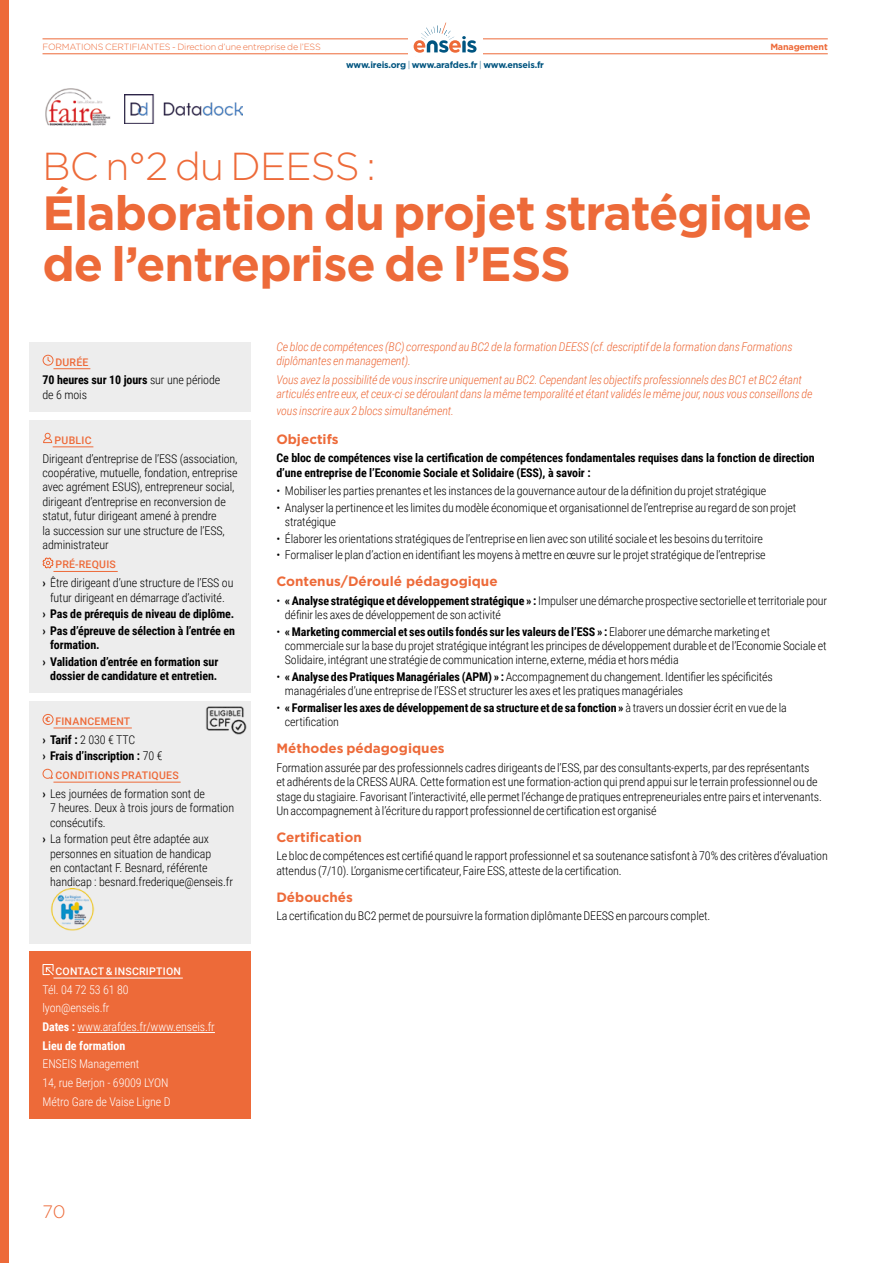
<style>
.page{position:relative;width:893px;height:1263px;background:#fff}
.page>*{position:absolute;margin:0;border:0;box-sizing:border-box;transform-origin:0 0}
.t1{font:700 48px/50.4px "Gotham";letter-spacing:-.02em;color:#ed6a39}
.t2{font:300 39px "Gotham";letter-spacing:-.02em;color:#ed6a39}
.t3{font:300 18px "Gotham";color:#ed6a39}
.t4{font:700 13.5px "Gotham";color:#ed6a39}
.LIste_rubrique{font:300 12px/14.4px "Roboto Condensed";letter-spacing:-.01em;color:#000}
.t5{font:700 12px/14.4px "Roboto Condensed";letter-spacing:-.01em;color:#000}
.t6{font:italic 300 12px/14.4px "Roboto Condensed";letter-spacing:-.01em;color:#ed6a39}
.Niveau_2_liste{font:300 12px/14.4px "Roboto Condensed";letter-spacing:-.01em;color:#000}
.t7{font:300 12px "Roboto Condensed";letter-spacing:-.01em;color:#fff}
.t8{font:700 12px "Roboto Condensed";letter-spacing:-.01em;color:#fff}
.t9{font:500 10.5px "Roboto";letter-spacing:.025em;color:#ed6a39}
.t10{font:500 10.5px "Roboto";letter-spacing:.025em;color:#fff}
.t11{font:300 9px "Gotham";letter-spacing:-.02em;color:#ed6a39}
.t12{font:700 9px "Gotham";letter-spacing:-.02em;color:#00547f}
.t13{font:700 9px "Gotham";letter-spacing:-.02em;color:#ed6a39}
.s1{font-weight:300}
.s2{font-weight:700}
</style>
<div class="page">
<div style="left:0;top:0;width:9px;height:1263px;background:#ed6a39"></div>
<div style="left:30px;top:951px;width:221px;height:167px;background:#ed6a39"></div>
<hr style="left:53px;top:978px;width:130px;height:1px;background:#fff">
<svg style="left:43px;top:964px;width:11px;height:11px"></svg>
<hr style="left:78px;top:1032px;width:137px;height:1px;background:#fff">
<div style="left:30px;top:342px;width:221px;height:69px;background:#ededed"></div>
<hr style="left:53px;top:368px;width:37px;height:1px;background:#ed6a39">
<div style="left:43px;top:355px;width:11px;height:11px;border:1px solid #ed6a39;border-radius:50%"></div>
<svg style="left:47px;top:356px;width:4px;height:6px"></svg>
<div style="left:30px;top:420px;width:221px;height:273px;background:#ededed"></div>
<hr style="left:53px;top:446px;width:40px;height:1px;background:#ed6a39">
<hr style="left:53px;top:571px;width:65px;height:1px;background:#ed6a39">
<svg style="left:43px;top:433px;width:10px;height:10px"></svg>
<svg style="left:43px;top:557px;width:11px;height:11px"></svg>
<div style="left:30px;top:701px;width:221px;height:243px;background:#ededed"></div>
<hr style="left:53px;top:728px;width:79px;height:1px;background:#ed6a39">
<hr style="left:53px;top:782px;width:128px;height:1px;background:#ed6a39">
<div style="left:43px;top:714px;width:11px;height:11px;border:1px solid #ed6a39;border-radius:50%"></div>
<svg style="left:46px;top:716px;width:4px;height:7px"></svg>
<svg style="left:43px;top:769px;width:10px;height:10px"></svg>
<img style="left:50px;top:889px;width:44px;height:42px">
<hr style="left:43px;top:54px;width:785px;height:1px;background:#ed6a39">
<hr style="left:43px;top:39px;width:785px;height:1px;background:#ed6a39">
<img style="left:45px;top:88px;width:66px;height:38px">
<img style="left:124px;top:94px;width:118px;height:30px">
<img style="left:206px;top:706px;width:41px;height:29px">
<div style="left:408px;top:19px;width:74px;height:37px;background:#fff"></div>
<svg style="left:414px;top:23px;width:62px;height:30px"></svg>
<p class="t11" style="left:43px;top:41px;width:280px">FORMATIONS CERTIFIANTES - Direction d’une entreprise de l’ESS</p>
<p class="t13" style="left:770px;top:41px;width:59px">Management</p>
<p class="t12" style="left:346px;top:59px;width:199px">www.ireis.org <span class="s1">|</span> www.arafdes.fr <span class="s1">|</span> www.enseis.fr</p>
<p class="t2" style="left:43px;top:142px;width:335px">BC n°2 du DEESS :</p>
<p class="t1" style="left:43px;top:188px;width:771px">Élaboration du projet stratégique de l’entreprise de l’ESS</p>
<p class="t9" style="left:55px;top:355px;width:35px">DURÉE</p>
<p class="LIste_rubrique" style="left:43px;top:372px;width:179px"><span class="s2">70 heures sur 10 jours</span> sur une période de 6 mois</p>
<p class="t9" style="left:55px;top:433px;width:38px">PUBLIC</p>
<p class="Niveau_2_liste" style="left:43px;top:451px;width:197px">Dirigeant d’entreprise de l’ESS (association, coopérative, mutuelle, fondation, entreprise avec agrément ESUS), entrepreneur social, dirigeant d’entreprise en reconversion de statut, futur dirigeant amené à prendre<br>la succession sur une structure de l’ESS, administrateur</p>
<p class="t9" style="left:55px;top:557px;width:62px">PRÉ-REQUIS</p>
<p class="LIste_rubrique" style="left:43px;top:575px;width:192px;text-align:center"><span class="s2">›</span> Être dirigeant d’une structure de l’ESS ou futur dirigeant en démarrage d’activité.</p>
<p class="t5" style="left:43px;top:606px;width:193px">› Pas de prérequis de niveau de diplôme.</p>
<p class="t5" style="left:50px;top:623px;width:186px;text-indent:-8px">› Pas d’épreuve de sélection à l’entrée en formation.</p>
<p class="t5" style="left:43px;top:654px;width:177px;text-align:center">› Validation d’entrée en formation sur dossier de candidature et entretien.</p>
<p class="t9" style="left:55px;top:714px;width:76px">FINANCEMENT</p>
<p class="LIste_rubrique" style="left:43px;top:732px;width:94px"><span class="s2">› Tarif :</span> 2 030 € TTC</p>
<p class="t5" style="left:43px;top:748px;width:121px">› Frais d’inscription : <span class="s1">70 €</span></p>
<p class="t9" style="left:55px;top:768px;width:125px">CONDITIONS PRATIQUES</p>
<p class="LIste_rubrique" style="left:50px;top:786px;width:185px;text-indent:-8px"><span class="s2">›</span> Les journées de formation sont de<br>7 heures. Deux à trois jours de formation consécutifs.</p>
<p class="LIste_rubrique" style="left:50px;top:831px;width:184px;text-indent:-8px"><span class="s2">›</span> La formation peut être adaptée aux personnes en situation de handicap<br>en contactant F. Besnard, référente handicap : besnard.frederique@enseis.fr</p>
<p class="t10" style="left:55px;top:964px;width:127px">CONTACT &amp; INSCRIPTION</p>
<p class="t7" style="left:43px;top:981px;width:88px">Tél. 04 72 53 61 80</p>
<p class="t7" style="left:43px;top:1000px;width:69px">lyon@enseis.fr</p>
<p class="t7" style="left:43px;top:1018px;width:174px"><span class="s2">Dates :</span> www.arafdes.fr/www.enseis.fr</p>
<p class="t8" style="left:43px;top:1037px;width:84px">Lieu de formation</p>
<p class="t7" style="left:43px;top:1056px;width:98px">ENSEIS Management</p>
<p class="t7" style="left:43px;top:1074px;width:127px">14, rue Berjon - 69009 LYON</p>
<p class="t7" style="left:43px;top:1093px;width:130px">Métro Gare de Vaise Ligne D</p>
<h3 class="t3" style="left:43px;top:1200px;width:24px">70</h3>
<p class="t6" style="left:276px;top:339px;width:518px">Ce bloc de compétences (BC) correspond au BC2 de la formation DEESS (cf. descriptif de la formation dans Formations diplômantes en management).</p>
<p class="t6" style="left:276px;top:372px;width:537px">Vous avez la possibilité de vous inscrire uniquement au BC2. Cependant les objectifs professionnels des BC1 et BC2 étant articulés entre eux, et ceux-ci se déroulant dans la même temporalité et étant validés le même jour, nous vous conseillons de</p>
<p class="t6" style="left:276px;top:403px;width:179px">vous inscrire aux 2 blocs simultanément.</p>
<p class="t4" style="left:276px;top:430px;width:64px">Objectifs</p>
<p class="t5" style="left:276px;top:450px;width:540px">Ce bloc de compétences vise la certification de compétences fondamentales requises dans la fonction de direction d’une entreprise de l’Economie Sociale et Solidaire (ESS), à savoir :</p>
<p class="LIste_rubrique" style="left:276px;top:483px;width:491px">• Mobiliser les parties prenantes et les instances de la gouvernance autour de la définition du projet stratégique</p>
<p class="LIste_rubrique" style="left:285px;top:500px;width:513px;text-indent:-9px">• Analyser la pertinence et les limites du modèle économique et organisationnel de l’entreprise au regard de son projet stratégique</p>
<p class="LIste_rubrique" style="left:276px;top:531px;width:488px">• Élaborer les orientations stratégiques de l’entreprise en lien avec son utilité sociale et les besoins du territoire</p>
<p class="LIste_rubrique" style="left:276px;top:547px;width:491px">• Formaliser le plan d’action en identifiant les moyens à mettre en œuvre sur le projet stratégique de l’entreprise</p>
<p class="t4" style="left:276px;top:572px;width:223px">Contenus/Déroulé pédagogique</p>
<p class="LIste_rubrique" style="left:285px;top:593px;width:544px;text-indent:-9px">• <span class="s2">« Analyse stratégique et développement stratégique » :</span> Impulser une démarche prospective sectorielle et territoriale pour définir les axes de développement de son activité</p>
<p class="LIste_rubrique" style="left:285px;top:624px;width:543px;text-indent:-9px">• <span class="s2">« Marketing commercial et ses outils fondés sur les valeurs de l’ESS » :</span> Elaborer une démarche marketing et commerciale sur la base du projet stratégique intégrant les principes de développement durable et de l’Economie Sociale et<br>Solidaire, intégrant une stratégie de communication interne, externe, média et hors média</p>
<p class="LIste_rubrique" style="left:285px;top:669px;width:490px;text-indent:-9px">• <span class="s2">« Analyse des Pratiques Managériales (APM) » :</span> Accompagnement du changement. Identifier les spécificités managériales d’une entreprise de l’ESS et structurer les axes et les pratiques managériales</p>
<p class="t5" style="left:285px;top:700px;width:503px;text-indent:-9px"><span class="s1">•</span> « Formaliser les axes de développement de sa structure et de sa fonction » <span class="s1">à travers un dossier écrit en vue de la certification</span></p>
<p class="t4" style="left:276px;top:739px;width:170px">Méthodes pédagogiques</p>
<p class="LIste_rubrique" style="left:276px;top:760px;width:547px">Formation assurée par des professionnels cadres dirigeants de l’ESS, par des consultants-experts, par des représentants<br>et adhérents de la CRESS AURA. Cette formation est une formation-action qui prend appui sur le terrain professionnel ou de stage du stagiaire. Favorisant l’interactivité, elle permet l’échange de pratiques entrepreneuriales entre pairs et intervenants.<br>Un accompagnement à l’écriture du rapport professionnel de certification est organisé</p>
<p class="t4" style="left:276px;top:828px;width:87px">Certification</p>
<p class="LIste_rubrique" style="left:276px;top:848px;width:553px">Le bloc de compétences est certifié quand le rapport professionnel et sa soutenance satisfont à 70% des critères d’évaluation attendus (7/10). L’organisme certificateur, Faire ESS, atteste de la certification.</p>
<p class="t4" style="left:276px;top:888px;width:78px">Débouchés</p>
<p class="LIste_rubrique" style="left:276px;top:908px;width:435px">La certification du BC2 permet de poursuivre la formation diplômante DEESS en parcours complet.</p>
</div>
